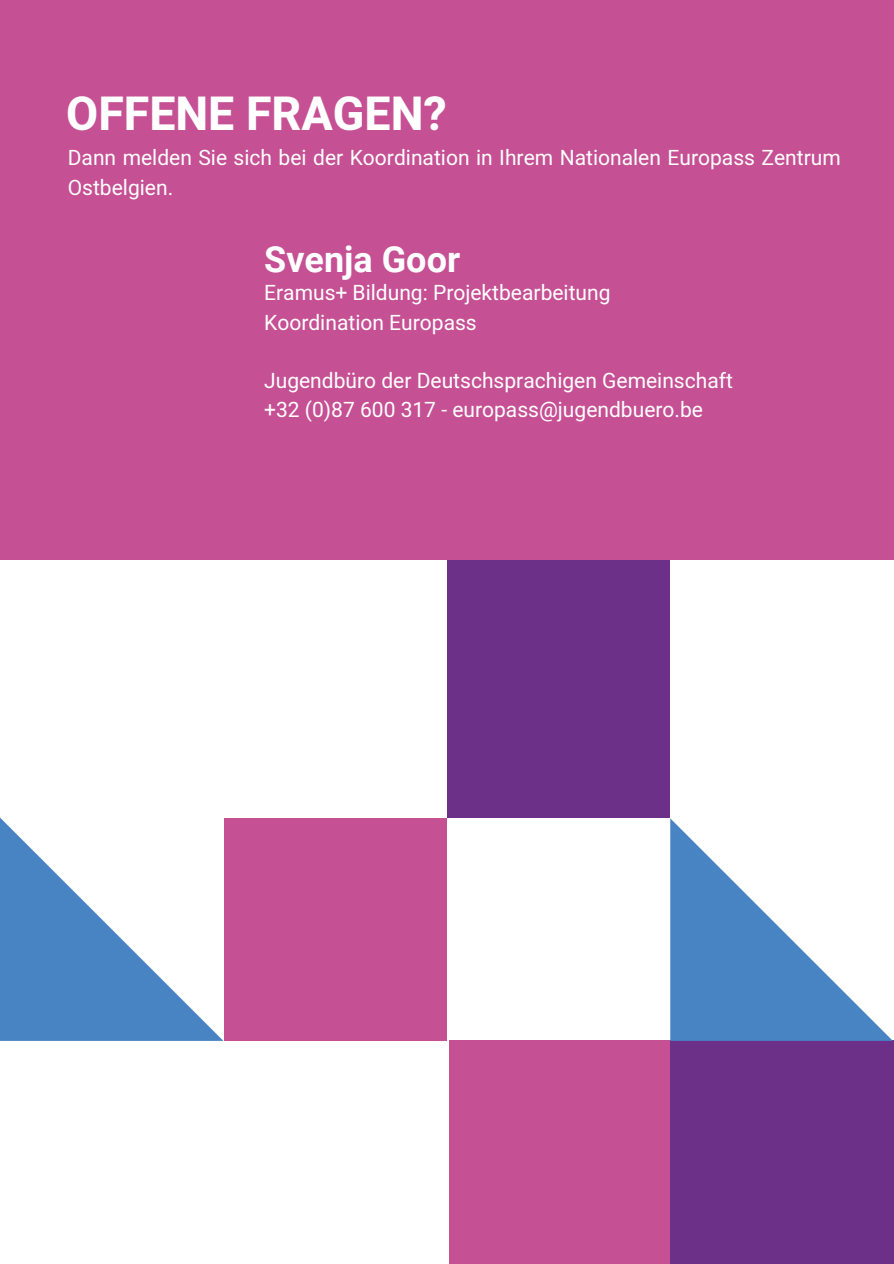
<style>
.page{position:relative;width:894px;height:1264px;background:#fff}
.page>*{position:absolute;margin:0;border:0;box-sizing:border-box;transform-origin:0 0}
.t1{font:700 46.5px "Heebo";color:#fff}
.t2{font:700 36px "Roboto";color:#fff}
.t3{font:21px/29.2px "Heebo";color:#fff}
</style>
<div class="page">
<div style="left:224px;top:818px;width:222px;height:222px;background:#c65094"></div>
<svg style="left:0;top:817px;width:223px;height:223px"></svg>
<div style="left:447px;top:559px;width:223px;height:259px;background:#6c3088"></div>
<div style="left:449px;top:1040px;width:222px;height:223px;background:#c65094"></div>
<div style="left:669px;top:1040px;width:224px;height:223px;background:#6c3088"></div>
<div style="left:0;top:0;width:893px;height:560px;background:#c65094"></div>
<svg style="left:670px;top:818px;width:222px;height:222px"></svg>
<p class="t1" style="left:66px;top:81px;width:382px">OFFENE FRAGEN?</p>
<h1 class="t3" style="left:68px;top:144px;width:774px">Dann melden Sie sich bei der Koordination in Ihrem Nationalen Europass Zentrum<br>Ostbelgien.</h1>
<p class="t2" style="left:264px;top:239px;width:197px">Svenja Goor</p>
<p class="t3" style="left:264px;top:279px;width:348px">Eramus+ Bildung: Projektbearbeitung</p>
<h2 class="t3" style="left:264px;top:308px;width:214px">Koordination Europass</h2>
<p class="t3" style="left:264px;top:367px;width:470px">Jugendbüro der Deutschsprachigen Gemeinschaft</p>
<p class="t3" style="left:264px;top:396px;width:440px">+32 (0)87 600 317 - europass@jugendbuero.be</p>
</div>
